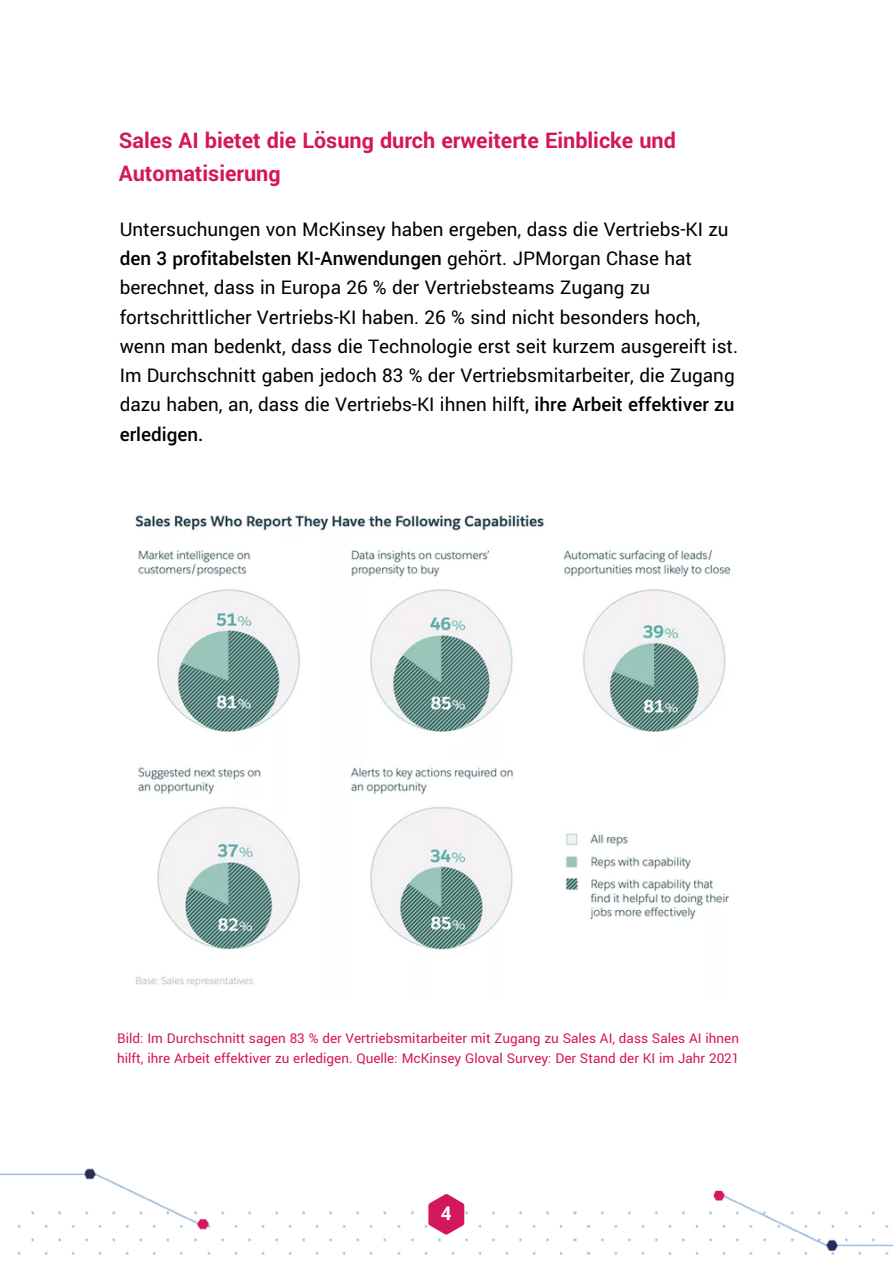
<style>
.page{position:relative;width:893px;height:1264px;background:#fff}
.page>*{position:absolute;margin:0;border:0;box-sizing:border-box;transform-origin:0 0}
.t1{font:700 24px/32.5px "Yantramanav";color:#d4165c}
.t2{font:21px/29.2px "Yantramanav";color:#000}
.t3{font:700 21px "Yantramanav";color:#fff}
.t4{font:15px/20.2px "Yantramanav";color:#d4165c}
.s1{font-weight:500}
</style>
<div class="page">
<svg style="left:428px;top:1194px;width:36px;height:40px"></svg>
<img style="left:135px;top:514px;width:596px;height:473px">
<p class="t1" style="left:119px;top:125px;width:558px">Sales AI bietet die Lösung durch erweiterte Einblicke und<br>Automatisierung</p>
<p class="t2" style="left:120px;top:215px;width:620px">Untersuchungen von McKinsey haben ergeben, dass die Vertriebs-KI zu <span class="s1">den 3 profitabelsten KI-Anwendungen</span> gehört. JPMorgan Chase hat berechnet, dass in Europa 26 % der Vertriebsteams Zugang zu fortschrittlicher Vertriebs-KI haben. 26 % sind nicht besonders hoch, wenn man bedenkt, dass die Technologie erst seit kurzem ausgereift ist.<br>Im Durchschnitt gaben jedoch 83 % der Vertriebsmitarbeiter, die Zugang dazu haben, an, dass die Vertriebs-KI ihnen hilft, <span class="s1">ihre Arbeit effektiver zu erledigen.</span></p>
<p class="t4" style="left:117px;top:1028px;width:623px">Bild: Im Durchschnitt sagen 83 % der Vertriebsmitarbeiter mit Zugang zu Sales AI, dass Sales AI ihnen hilft, ihre Arbeit effektiver zu erledigen. Quelle: McKinsey Gloval Survey: Der Stand der KI im Jahr 2021</p>
<p class="t3" style="left:441px;top:1200px;width:12px">4</p>
</div>
